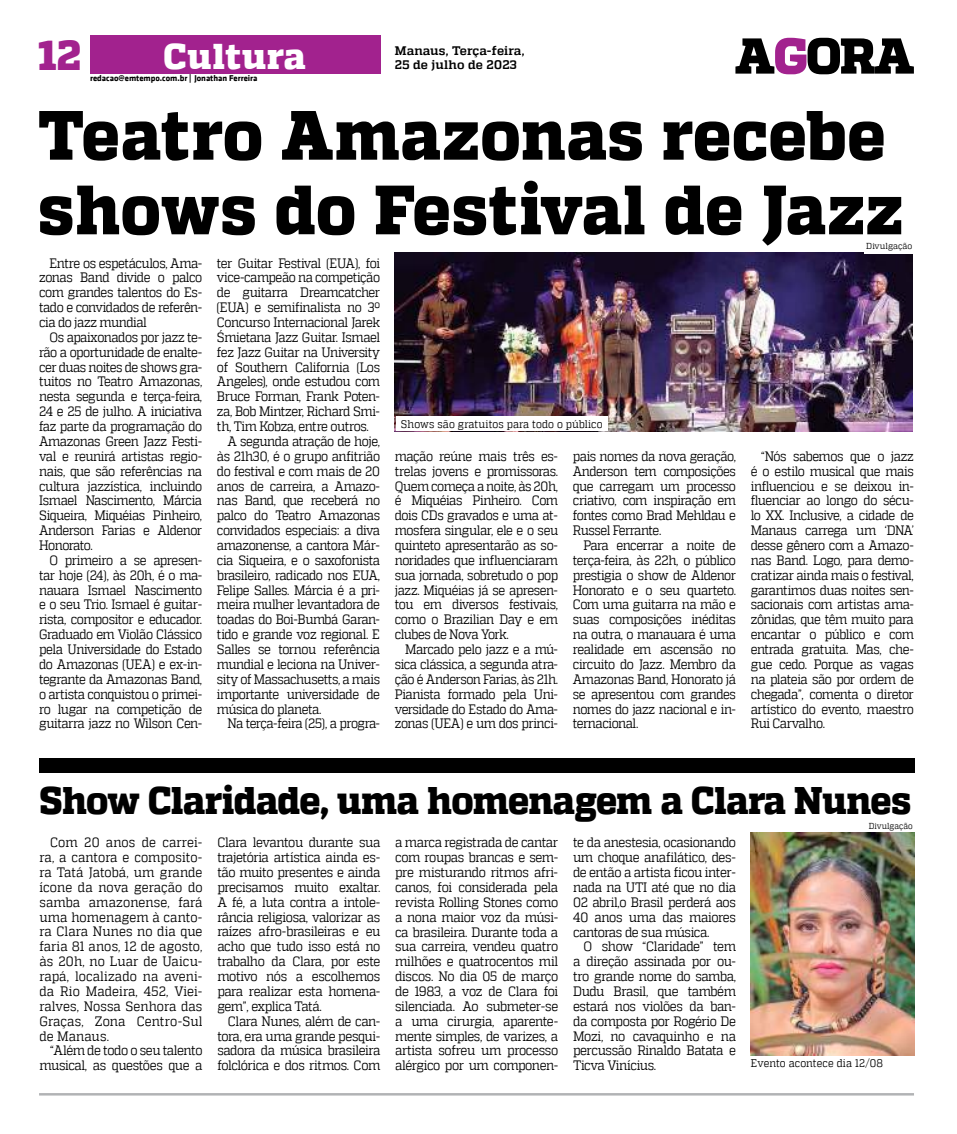
<style>
.page{position:relative;width:957px;height:1134px;background:#fff}
.page>*{position:absolute;margin:0;border:0;box-sizing:border-box;transform-origin:0 0}
.t1{font:800 69.5px/74.6px "MW Quadon";letter-spacing:.005em;color:#000;scale:.94 1}
.t2{font:800 41.75px "MW Quadon";color:#a2228e}
.t3{font:800 38.38px "MW Quadon";letter-spacing:-.02em;color:#000;scale:.94 1}
.t4{font:800 35.75px "MW Quadon";letter-spacing:.015em;color:#fff}
.t5{font:13.62px/14.9px "MW Quadon";letter-spacing:-.04em;color:#000;text-align:justify;scale:.89 1}
.t6{font:13.62px/14.9px "MW Quadon";letter-spacing:-.04em;color:#000;text-align:justify;scale:.9 1}
.t7{font:700 12.38px "MW Quadon";letter-spacing:.01em;color:#000}
.t8{font:11.12px "MW Quadon";letter-spacing:.01em;color:#000;scale:.9 1}
.t9{font:700 8.62px "MW Klavika Bd";color:#000}
.t10{font:8.62px "MW Quadon";letter-spacing:.01em;color:#000;scale:.95 1}
.t11{font:8.62px "MW Quadon";letter-spacing:.01em;color:#000;scale:.9 1}
</style>
<div class="page">
<hr style="left:39px;top:1093px;width:875px;height:2px;background:#b1b3b5">
<img style="left:395px;top:253px;width:518px;height:178px">
<div style="left:396px;top:416px;width:212px;height:15px;background:#fff"></div>
<div style="left:39px;top:758px;width:875px;height:15px;background:#000"></div>
<svg style="left:735px;top:38px;width:179px;height:36px"></svg>
<div style="left:90px;top:35px;width:290px;height:39px;background:#a2228e"></div>
<img style="left:751px;top:832px;width:163px;height:223px">
<h2 class="t2" style="left:38px;top:30px;width:45px">12</h2>
<h3 class="t4" style="left:163px;top:36px;width:144px">Cultura</h3>
<p class="t9" style="left:90px;top:72px;width:169px">redacao@emtempo.com.br | Jonathan Ferreira</p>
<p class="t7" style="left:395px;top:43px;width:131px">Manaus, Terça-feira,</p>
<p class="t7" style="left:395px;top:58px;width:124px">25 de julho de 2023</p>
<h1 class="t1" style="left:38px;top:100px;width:921px">Teatro Amazonas recebe shows do Festival de Jazz</h1>
<p class="t10" style="left:866px;top:241px;width:50px">Divulgação</p>
<p class="t5" style="left:39px;top:255px;width:185px;text-indent:11px">Entre os espetáculos, Ama&shy;zonas Band divide o palco com grandes talentos do Es&shy;tado e convidados de referên&shy;cia do jazz mundial</p>
<p class="t5" style="left:39px;top:330px;width:185px;text-indent:11px">Os apaixonados por jazz te&shy;rão a oportunidade de enalte&shy;cer duas noites de shows gra&shy;tuitos no Teatro Amazonas, nesta segunda e terça-feira, 24 e 25 de julho. A iniciativa faz parte da programação do Amazonas Green Jazz Festi&shy;val e reunirá artistas regio&shy;nais, que são referências na cultura jazzística, incluindo Ismael Nascimento, Márcia Siqueira, Miquéias Pinheiro, Anderson Farias e Aldenor Honorato.</p>
<p class="t5" style="left:39px;top:553px;width:185px;text-indent:11px">O primeiro a se apresen&shy;tar hoje (24), às 20h, é o ma&shy;nauara Ismael Nascimento e o seu Trio. Ismael é guitar&shy;rista, compositor e educador.<br>Graduado em Violão Clássico pela Universidade do Estado do Amazonas (UEA) e ex-in&shy;tegrante da Amazonas Band, o artista conquistou o primei&shy;ro lugar na competição de guitarra jazz no Wilson Cen-</p>
<p class="t5" style="left:217px;top:255px;width:185px">ter Guitar Festival (EUA), foi</p>
<p class="t5" style="left:217px;top:270px;width:185px">vice-campeão na competição</p>
<p class="t5" style="left:217px;top:285px;width:185px">de guitarra Dreamcatcher</p>
<p class="t5" style="left:217px;top:300px;width:185px">(EUA) e semifinalista no 3º</p>
<p class="t5" style="left:217px;top:315px;width:185px">Concurso Internacional Jarek</p>
<p class="t5" style="left:217px;top:330px;width:185px">Ś mietana Jazz Guitar. Ismael</p>
<p class="t5" style="left:217px;top:344px;width:185px">fez Jazz Guitar na University</p>
<p class="t5" style="left:217px;top:359px;width:185px">of Southern California (Los</p>
<p class="t5" style="left:217px;top:374px;width:185px">Angeles), onde estudou com</p>
<p class="t5" style="left:217px;top:389px;width:185px">Bruce Forman, Frank Poten-</p>
<p class="t5" style="left:217px;top:404px;width:185px">za, Bob Mintzer, Richard Smi-</p>
<p class="t5" style="left:217px;top:419px;width:172px">th, Tim Kobza, entre outros.</p>
<p class="t5" style="left:227px;top:434px;width:173px">A segunda atração de hoje,</p>
<p class="t5" style="left:217px;top:448px;width:185px">às 21h30, é o grupo anfitrião</p>
<p class="t5" style="left:217px;top:463px;width:185px">do festival e com mais de 20</p>
<p class="t5" style="left:217px;top:478px;width:185px">anos de carreira, a Amazo-</p>
<p class="t5" style="left:217px;top:493px;width:185px">nas Band, que receberá no</p>
<p class="t5" style="left:217px;top:508px;width:185px">palco do Teatro Amazonas</p>
<p class="t5" style="left:217px;top:523px;width:185px">convidados especiais: a diva</p>
<p class="t5" style="left:217px;top:538px;width:185px">amazonense, a cantora Már-</p>
<p class="t5" style="left:217px;top:553px;width:185px">cia Siqueira, e o saxofonista</p>
<p class="t5" style="left:217px;top:567px;width:185px">brasileiro, radicado nos EUA,</p>
<p class="t5" style="left:217px;top:582px;width:185px">Felipe Salles. Márcia é a pri-</p>
<p class="t5" style="left:217px;top:597px;width:185px">meira mulher levantadora de</p>
<p class="t5" style="left:217px;top:612px;width:185px">toadas do Boi-Bumbá Garan-</p>
<p class="t5" style="left:217px;top:627px;width:185px">tido e grande voz regional. E</p>
<p class="t5" style="left:217px;top:642px;width:185px">Salles se tornou referência</p>
<p class="t5" style="left:217px;top:657px;width:185px">mundial e leciona na Univer-</p>
<p class="t5" style="left:217px;top:671px;width:185px">sity of Massachusetts, a mais</p>
<p class="t5" style="left:217px;top:686px;width:185px">importante universidade de</p>
<p class="t5" style="left:217px;top:701px;width:119px">música do planeta.</p>
<p class="t5" style="left:227px;top:716px;width:173px">Na terça-feira (25), a progra-</p>
<p class="t8" style="left:401px;top:418px;width:226px">Shows são gratuitos para todo o público</p>
<p class="t5" style="left:395px;top:448px;width:185px">mação reúne mais três es&shy;trelas jovens e promissoras.<br>Quem começa a noite, às 20h, é Miquéias Pinheiro. Com dois CDs gravados e uma at&shy;mosfera singular, ele e o seu quinteto apresentarão as so&shy;noridades que influenciaram sua jornada, sobretudo o pop jazz. Miquéias já se apresen&shy;tou em diversos festivais, como o Brazilian Day e em clubes de Nova York.</p>
<p class="t5" style="left:395px;top:642px;width:185px;text-indent:11px">Marcado pelo jazz e a mú&shy;sica clássica, a segunda atra&shy;ção é Anderson Farias, às 21h.<br>Pianista formado pela Uni&shy;versidade do Estado do Ama&shy;zonas (UEA) e um dos princi-</p>
<p class="t5" style="left:573px;top:449px;width:185px">pais nomes da nova geração, Anderson tem composições que carregam um processo criativo, com inspiração em fontes como Brad Mehldau e Russel Ferrante.</p>
<p class="t5" style="left:573px;top:538px;width:185px;text-indent:11px">Para encerrar a noite de terça-feira, às 22h, o público prestigia o show de Aldenor Honorato e o seu quarteto.<br>Com uma guitarra na mão e suas composições inéditas na outra, o manauara é uma realidade em ascensão no circuito do Jazz. Membro da Amazonas Band, Honorato já se apresentou com grandes nomes do jazz nacional e in&shy;ternacional.</p>
<p class="t5" style="left:751px;top:448px;width:185px;text-indent:11px">“Nós sabemos que o jazz é o estilo musical que mais influenciou e se deixou in&shy;fluenciar ao longo do sécu&shy;lo XX. Inclusive, a cidade de Manaus carrega um ‘DNA’ desse gênero com a Amazo&shy;nas Band. Logo, para demo&shy;cratizar ainda mais o festival, garantimos duas noites sen&shy;sacionais com artistas ama&shy;zônidas, que têm muito para encantar o público e com entrada gratuita. Mas, che&shy;gue cedo. Porque as vagas na plateia são por ordem de chegada”, comenta o diretor artístico do evento, maestro Rui Carvalho.</p>
<h3 class="t3" style="left:39px;top:778px;width:929px">Show Claridade, uma homenagem a Clara Nunes</h3>
<p class="t11" style="left:868px;top:821px;width:51px">Divulgação</p>
<p class="t6" style="left:39px;top:835px;width:183px;text-indent:10px">Com 20 anos de carrei&shy;ra, a cantora e composito&shy;ra Tatá Jatobá, um grande ícone da nova geração do samba amazonense, fará uma homenagem à canto&shy;ra Clara Nunes no dia que faria 81 anos, 12 de agosto, às 20h, no Luar de Uaicu&shy;rapá, localizado na aveni&shy;da Rio Madeira, 452, Viei&shy;ralves, Nossa Senhora das Graças, Zona Centro-Sul de Manaus.</p>
<p class="t6" style="left:39px;top:1043px;width:183px;text-align:right">“Além de todo o seu talento musical, as questões que a</p>
<p class="t6" style="left:217px;top:835px;width:183px">Clara levantou durante sua trajetória artística ainda es&shy;tão muito presentes e ainda precisamos muito exaltar.<br>A fé, a luta contra a intole&shy;rância religiosa, valorizar as raízes afro-brasileiras e eu acho que tudo isso está no trabalho da Clara, por este motivo nós a escolhemos para realizar esta homena&shy;gem”, explica Tatá.</p>
<p class="t6" style="left:217px;top:1013px;width:183px;text-indent:10px">Clara Nunes, além de can&shy;tora, era uma grande pesqui&shy;sadora da música brasileira folclórica e dos ritmos. Com</p>
<p class="t6" style="left:395px;top:835px;width:183px">a marca registrada de cantar com roupas brancas e sem&shy;pre misturando ritmos afri&shy;canos, foi considerada pela revista Rolling Stones como a nona maior voz da músi&shy;ca brasileira. Durante toda a sua carreira, vendeu quatro milhões e quatrocentos mil discos. No dia 05 de março de 1983, a voz de Clara foi silenciada. Ao submeter-se a uma cirurgia, aparente&shy;mente simples, de varizes, a artista sofreu um processo alérgico por um componen-</p>
<p class="t6" style="left:573px;top:835px;width:183px">te da anestesia, ocasionando um choque anafilático, des&shy;de então a artista ficou inter&shy;nada na UTI até que no dia 02 abril,o Brasil perderá aos 40 anos uma das maiores cantoras de sua música.</p>
<p class="t6" style="left:573px;top:939px;width:183px;text-indent:10px">O show “Claridade” tem a direção assinada por ou&shy;tro grande nome do samba, Dudu Brasil, que também estará nos violões da ban&shy;da composta por Rogério De Mozi, no cavaquinho e na percussão Rinaldo Batata e Ticva Vinícius.</p>
<p class="t8" style="left:751px;top:1057px;width:149px">Evento acontece dia 12/08</p>
</div>
